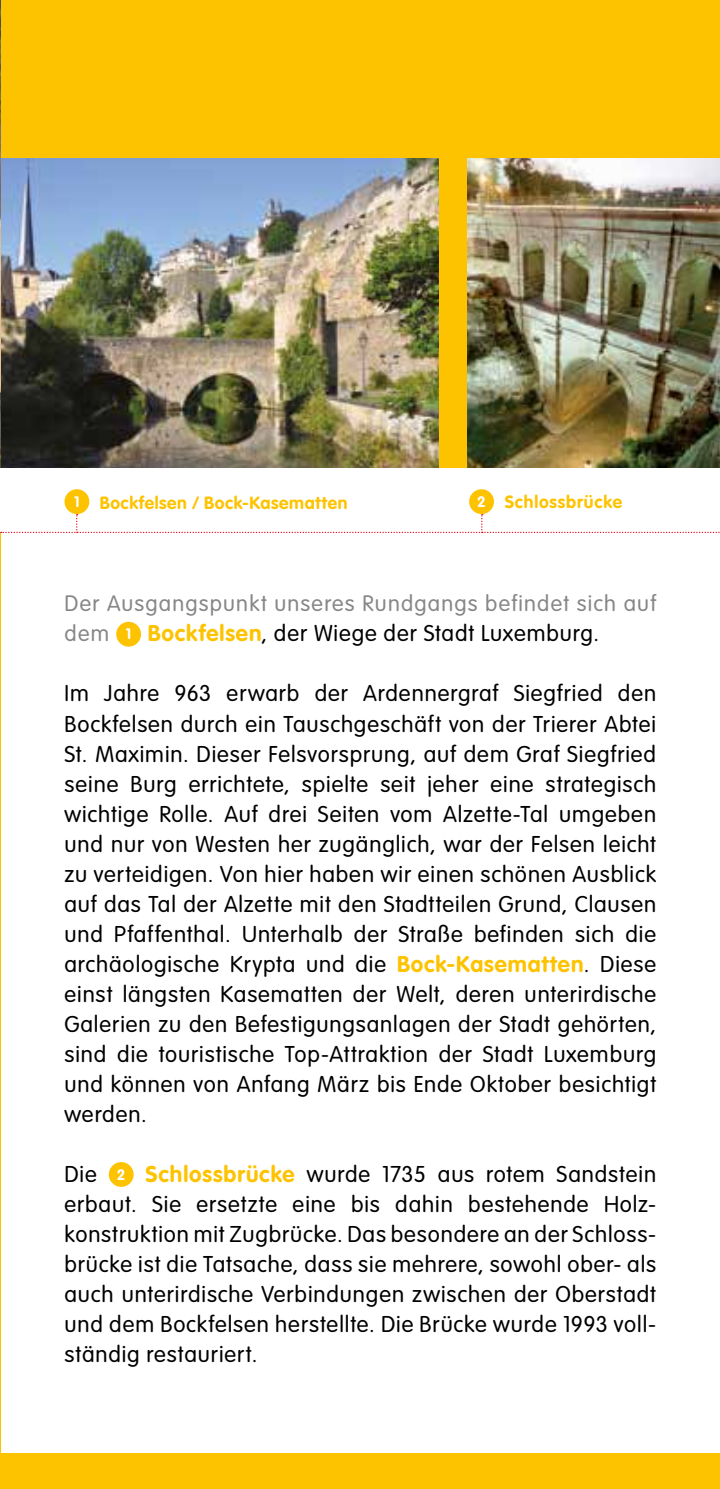
<style>
.page{position:relative;width:720px;height:1489px;background:#fff}
.page>*{position:absolute;margin:0;border:0;box-sizing:border-box;transform-origin:0 0}
.t1{font:300 22.5px/30px "VAG Rounded Std";letter-spacing:.04em;color:#000;text-align:justify}
.t2{font:300 22px "VAG Rounded Std";letter-spacing:.055em;color:#878787}
.t3{font:700 17.5px "VAG Rounded Std";letter-spacing:.035em;color:#fdc300}
.s1{font-size:15px;color:#fff}
.s2{font-size:22px;color:#878787}
.s3{font-weight:700;font-size:15px;color:#fff}
.s4{font-weight:700;color:#fdc300}
</style>
<div class="page">
<div style="left:0;top:0;width:719px;height:468px;background:#fdc300"></div>
<div style="left:0;top:1453px;width:719px;height:35px;background:#fdc300"></div>
<img style="left:467px;top:158px;width:252px;height:310px">
<img style="left:1px;top:158px;width:438px;height:310px">
<img style="left:0;top:0;width:1px;height:468px">
<svg style="left:1px;top:514px;width:719px;height:19px"></svg>
<div style="left:64px;top:489px;width:25px;height:25px;background:#fdc300;border-radius:50%"></div>
<div style="left:116px;top:621px;width:25px;height:25px;background:#fdc300;border-radius:50%"></div>
<div style="left:109px;top:1161px;width:25px;height:25px;background:#fdc300;border-radius:50%"></div>
<div style="left:469px;top:489px;width:24px;height:25px;background:#fdc300;border-radius:50%"></div>
<p class="t3" style="left:74px;top:492px;width:275px"><span class="s1">1</span> Bockfelsen / Bock-Kasematten</p>
<p class="t3" style="left:477px;top:492px;width:146px"><span class="s1">2</span> Schlossbrücke</p>
<p class="t2" style="left:64px;top:591px;width:593px">Der Ausgangspunkt unseres Rundgangs befindet sich auf</p>
<p class="t1" style="left:64px;top:619px;width:536px"><span class="s2">dem</span> <span class="s3">1</span> <span class="s4">Bockfelsen</span>, der Wiege der Stadt Luxemburg.</p>
<p class="t1" style="left:64px;top:679px;width:593px">Im Jahre 963 erwarb der Ardennergraf Siegfried den Bockfelsen durch ein Tauschgeschäft von der Trierer Abtei St. Maximin. Dieser Felsvorsprung, auf dem Graf Siegfried seine Burg errichtete, spielte seit jeher eine strategisch wichtige Rolle. Auf drei Seiten vom Alzette-Tal umgeben und nur von Westen her zugänglich, war der Felsen leicht zu verteidigen. Von hier haben wir einen schönen Ausblick auf das Tal der Alzette mit den Stadtteilen Grund, Clausen und Pfaffenthal. Unterhalb der Straße befinden sich die archäologische Krypta und die <span class="s4">Bock-Kasematten</span>. Diese einst längsten Kasematten der Welt, deren unterirdische Galerien zu den Befestigungsanlagen der Stadt gehörten, sind die touristische Top-Attraktion der Stadt Luxemburg und können von Anfang März bis Ende Oktober besichtigt werden.</p>
<p class="t1" style="left:64px;top:1159px;width:593px">Die <span class="s3">2</span> <span class="s4">Schlossbrücke</span> wurde 1735 aus rotem Sandstein erbaut. Sie ersetzte eine bis dahin bestehende Holz&shy;konstruktion mit Zugbrücke. Das besondere an der Schloss&shy;brücke ist die Tatsache, dass sie mehrere, sowohl ober- als auch unterirdische Verbindungen zwischen der Oberstadt und dem Bockfelsen herstellte. Die Brücke wurde 1993 voll&shy;ständig restauriert.</p>
</div>
